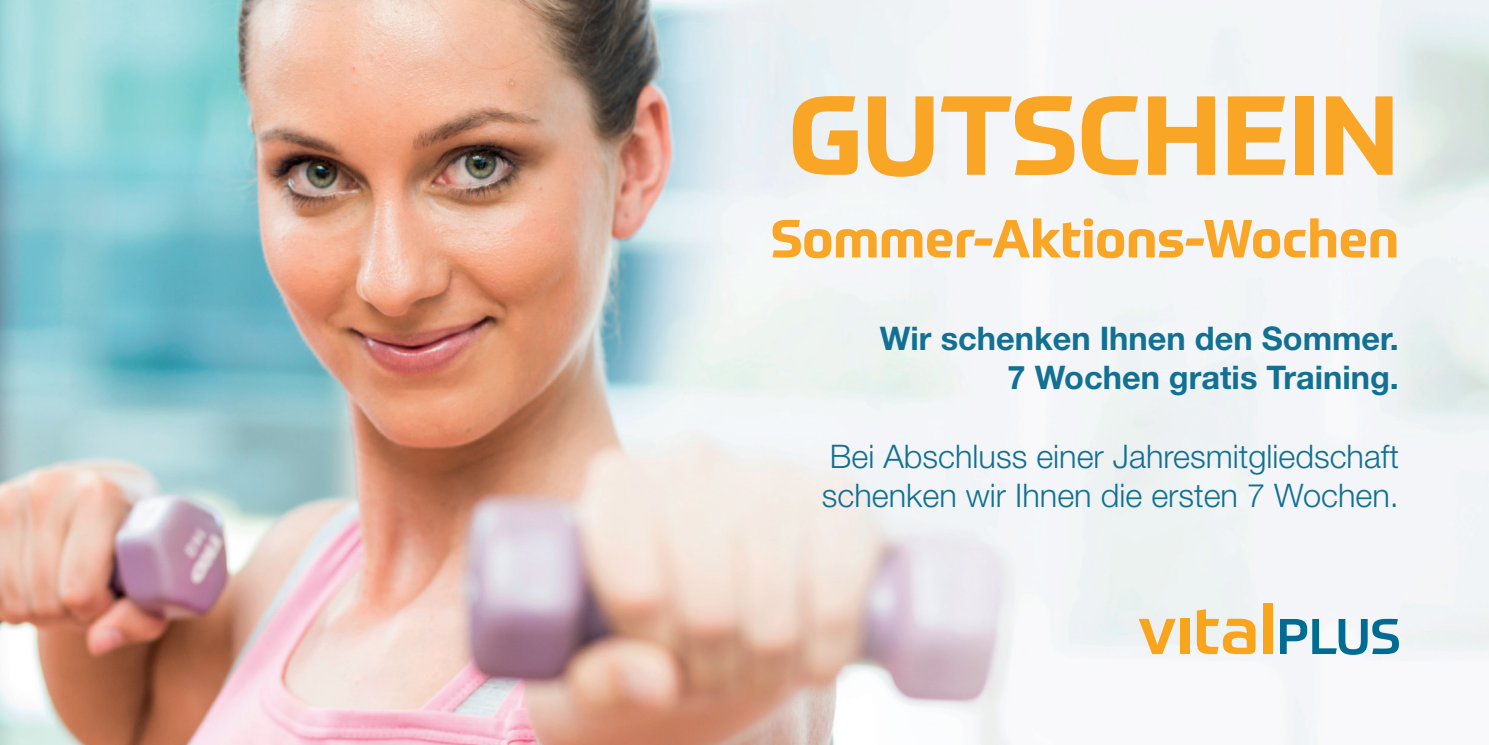
<style>
.page{position:relative;width:1489px;height:745px;background:#fff}
.page>*{position:absolute;margin:0;border:0;box-sizing:border-box;transform-origin:0 0}
.t1{font:700 110px "Prometo";color:#f9a526}
.t2{font:700 52.5px "Prometo";color:#f9a526}
.t3{font:300 32.5px/39px "Helvetica Neue LT";color:#127093}
.t4{font:700 32.5px/39px "Helvetica Neue LT";color:#127093;text-align:right}
</style>
<div class="page">
<img style="left:0;top:0;width:1488px;height:744px">
<svg style="left:1138px;top:618px;width:37px;height:35px"></svg>
<div style="left:1180px;top:618px;width:9px;height:35px;background:#f9a51b"></div>
<svg style="left:1196px;top:608px;width:59px;height:45px;background:#f3cd8a"></svg>
<div style="left:1262px;top:603px;width:9px;height:50px;background:#f9a51b"></div>
<svg style="left:1279px;top:618px;width:27px;height:35px"></svg>
<svg style="left:1312px;top:618px;width:86px;height:36px"></svg>
<h1 class="t1" style="left:788px;top:67px;width:612px">GUTSCHEIN</h1>
<h2 class="t2" style="left:771px;top:206px;width:629px">Sommer-Aktions-Wochen</h2>
<p class="t4" style="left:879px;top:318px;width:520px">Wir schenken Ihnen den Sommer.<br>7 Wochen gratis Training.</p>
<p class="t3" style="left:821px;top:435px;width:578px">Bei Abschluss einer Jahresmitgliedschaft schenken wir Ihnen die ersten 7 Wochen.</p>
</div>
